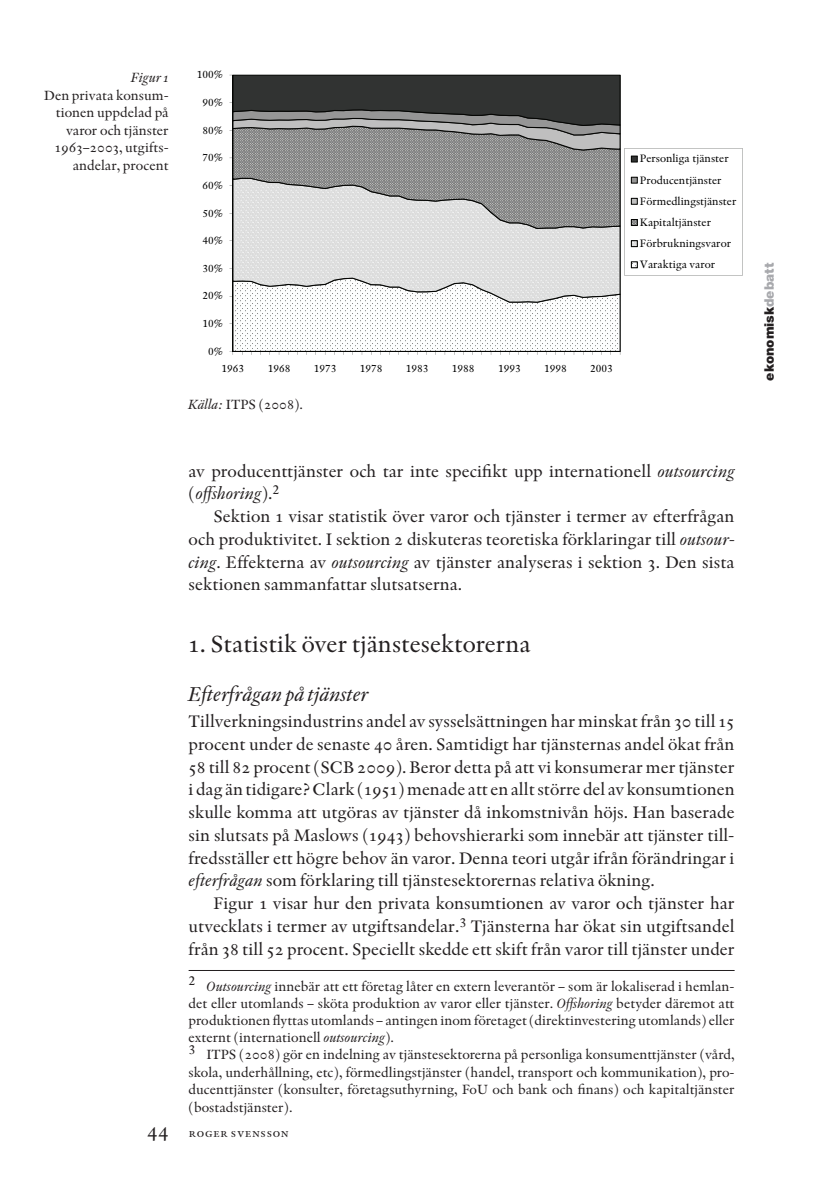
<style>
.page{position:relative;width:819px;height:1201px;background:#fff}
.page>*{position:absolute;margin:0;border:0;box-sizing:border-box;transform-origin:0 0}
.Rubrik_2_normal{font:24.5px "Indigo Os F";color:#231f20}
.Rubrik_3{font:italic 21px "Indigo Os F";color:#231f20}
.Artikel_bröd_indrag{font:21px "Indigo SC";color:#231f20}
.Artikel_bröd{font:17.5px/22.8px "Indigo Os F";color:#231f20;text-align:justify}
.Artikel_bröd_indrag-2{font:17.5px/22.8px "Indigo Os F";color:#231f20;text-align:justify}
.Noter_linje{font:17.5px/22.8px "Indigo Os F";color:#231f20}
.Noter_linje-2{font:14px/17px "Indigo Os F";color:#231f20;text-align:justify}
.Noter{font:14px/17.5px "Indigo Os F";color:#231f20;text-align:justify}
.Artikel_Marginaltext{font:14px/17.5px "Indigo Os F";color:#231f20;text-align:right}
.Artikel_Källa{font:14px "Indigo Os F";color:#231f20}
.Artikel_Marginaltext-2{font:italic 14px "Indigo Os F";color:#231f20}
.t1{font:900 13.12px "Helvetica Neue";color:#231f20}
.Kolumntitel_vänster{font:12.25px "Indigo SC";color:#231f20}
.t2{font:11.38px/21.2px "Indigo";color:#000}
.s1{font-style:italic}
.s2{color:#a8a9ad}
</style>
<div class="page">
<hr style="left:189px;top:970px;width:545px;height:1px;background:#231f20">
<svg style="left:229px;top:74px;width:513px;height:281px"></svg>
<p class="Artikel_Marginaltext-2" style="left:131px;top:69px;width:39px">Figur 1</p>
<p class="Artikel_Marginaltext" style="left:44px;top:86px;width:126px">Den privata konsum&shy;tionen uppdelad på varor och tjänster<br>1963–2003, utgifts&shy;andelar, procent</p>
<p class="t2" style="left:197px;top:64px;width:28px">100%</p>
<p class="t2" style="left:202px;top:92px;width:22px">90%</p>
<p class="t2" style="left:202px;top:119px;width:22px">80%</p>
<p class="t2" style="left:202px;top:147px;width:22px">70%</p>
<p class="t2" style="left:202px;top:174px;width:22px">60%</p>
<p class="t2" style="left:202px;top:202px;width:22px">50%</p>
<p class="t2" style="left:202px;top:230px;width:22px">40%</p>
<p class="t2" style="left:202px;top:257px;width:22px">30%</p>
<p class="t2" style="left:202px;top:285px;width:22px">20%</p>
<p class="t2" style="left:202px;top:313px;width:22px">10%</p>
<p class="t2" style="left:208px;top:340px;width:16px">0%</p>
<p class="t2" style="left:221px;top:357px;width:24px">1963</p>
<p class="t2" style="left:268px;top:357px;width:24px">1968</p>
<p class="t2" style="left:314px;top:357px;width:24px">1973</p>
<p class="t2" style="left:360px;top:357px;width:24px">1978</p>
<p class="t2" style="left:406px;top:357px;width:24px">1983</p>
<p class="t2" style="left:452px;top:357px;width:24px">1988</p>
<p class="t2" style="left:498px;top:357px;width:24px">1993</p>
<p class="t2" style="left:544px;top:357px;width:24px">1998</p>
<p class="t2" style="left:590px;top:357px;width:24px">2003</p>
<p class="Artikel_Källa" style="left:189px;top:396px;width:116px"><span class="s1">Källa:</span> ITPS (2008).</p>
<p class="t2" style="left:640px;top:148px;width:98px">Personliga tjänster<br>Producentjänster<br>Förmedlingstjänster<br>Kapitaltjänster<br>Förbrukningsvaror<br>Varaktiga varor</p>
<p class="Noter_linje" style="left:189px;top:459px;width:547px">av producenttjänster och tar inte specifikt upp internationell <span class="s1">outsourcing </span>(<span class="s1">offshoring</span>).<sup>2</sup></p>
<p class="Artikel_bröd_indrag-2" style="left:189px;top:505px;width:547px;text-indent:25px">Sektion 1 visar statistik över varor och tjänster i termer av efterfrågan och produktivitet. I sektion 2 diskuteras teoretiska förklaringar till <span class="s1">outsour&shy;cing</span>. Effekterna av <span class="s1">outsourcing</span> av tjänster analyseras i sektion 3. Den sista sektionen sammanfattar slutsatserna.</p>
<p class="Rubrik_2_normal" style="left:189px;top:629px;width:343px">1. Statistik över tjänstesektorerna</p>
<p class="Rubrik_3" style="left:189px;top:681px;width:181px">Efterfrågan på tjänster</p>
<p class="Artikel_bröd" style="left:189px;top:710px;width:547px">Tillverkningsindustrins andel av sysselsättningen har minskat från 30 till 15 procent under de senaste 40 åren. Samtidigt har tjänsternas andel ökat från 58 till 82 procent (SCB 2009). Beror detta på att vi konsumerar mer tjänster i dag än tidigare? Clark (1951) menade att en allt större del av konsumtionen skulle komma att utgöras av tjänster då inkomstnivån höjs. Han baserade sin slutsats på Maslows (1943) behovshierarki som innebär att tjänster till&shy;fredsställer ett högre behov än varor. Denna teori utgår ifrån förändringar i <span class="s1">efterfrågan</span> som förklaring till tjänstesektorernas relativa ökning.</p>
<p class="Artikel_bröd_indrag-2" style="left:189px;top:892px;width:547px;text-indent:25px">Figur 1 visar hur den privata konsumtionen av varor och tjänster har utvecklats i termer av utgiftsandelar.<sup>3</sup> Tjänsterna har ökat sin utgiftsandel från 38 till 52 procent. Speciellt skedde ett skift från varor till tjänster under</p>
<p class="Noter_linje-2" style="left:189px;top:977px;width:547px"><sup>2</sup> <span class="s1">Outsourcing</span> innebär att ett företag låter en extern leverantör – som är lokaliserad i hemlan&shy;det eller utomlands – sköta produktion av varor eller tjänster. <span class="s1">Offshoring</span> betyder däremot att produktionen flyttas utomlands – antingen inom företaget (direktinvestering utomlands) eller externt (internationell <span class="s1">outsourcing</span>).</p>
<p class="Noter" style="left:189px;top:1045px;width:547px"><sup>3</sup> ITPS (2008) gör en indelning av tjänstesektorerna på personliga konsumenttjänster (vård, skola, underhållning, etc), förmedlingstjänster (handel, transport och kommunikation), pro&shy;ducenttjänster (konsulter, företagsuthyrning, FoU och bank och finans) och kapitaltjänster (bostadstjänster).</p>
<p class="Artikel_bröd_indrag" style="left:147px;top:1117px;width:24px">44</p>
<p class="Kolumntitel_vänster" style="left:189px;top:1125px;width:102px">roger svensson</p>
<p class="t1" style="left:761px;top:381px;width:119px;rotate:-90deg">ekonomisk<span class="s2">debatt</span></p>
</div>
